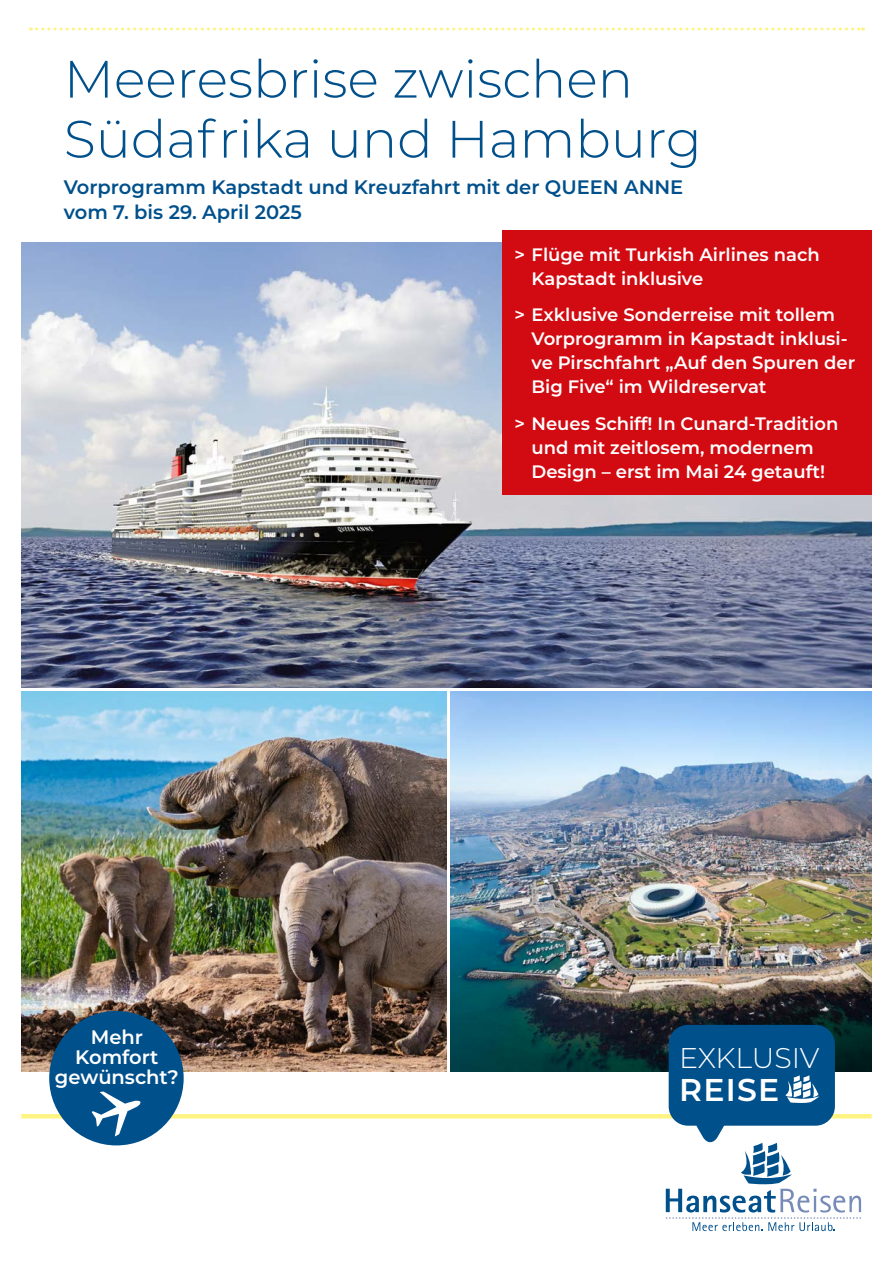
<style>
.page{position:relative;width:893px;height:1263px;background:#fff}
.page>*{position:absolute;margin:0;border:0;box-sizing:border-box;transform-origin:0 0}
.t1{font:300 52.5px/60px "Montserrat";color:#00508c}
.t2{font:600 31.5px "Montserrat";letter-spacing:.04em;color:#fff}
.t3{font:300 28.5px "Montserrat";letter-spacing:-.01em;color:#fff}
.t4{font:600 19.5px/25.5px "Montserrat";color:#00508c}
.t5{font:600 19.5px/20.2px "Montserrat";color:#fff;text-align:center}
.t6{font:600 18px/24px "Montserrat";color:#fff}
</style>
<div class="page">
<svg style="left:31px;top:28px;width:832px;height:3px"></svg>
<hr style="left:21px;top:1114px;width:851px;height:4px;background:#fff482">
<img style="left:451px;top:691px;width:421px;height:380px">
<img style="left:21px;top:242px;width:851px;height:445px">
<div style="left:502px;top:230px;width:370px;height:265px;background:#d20a11"></div>
<img style="left:21px;top:691px;width:425px;height:380px">
<div style="left:669px;top:1025px;width:166px;height:101px;background:#00508c;border-radius:19px"></div>
<svg style="left:666px;top:1111px;width:195px;height:120px"></svg>
<svg style="left:785px;top:1075px;width:34px;height:28px"></svg>
<div style="left:49px;top:1011px;width:135px;height:134px;background:#00508c;border-radius:50%"></div>
<svg style="left:91px;top:1091px;width:50px;height:45px"></svg>
<h1 class="t1" style="left:64px;top:47px;width:639px">Meeresbrise zwischen<br>Südafrika und Hamburg</h1>
<p class="t4" style="left:64px;top:173px;width:621px">Vorprogramm Kapstadt und Kreuzfahrt mit der QUEEN ANNE vom 7. bis 29. April 2025</p>
<p class="t6" style="left:531px;top:241px;width:290px;text-indent:-17px">&gt; Flüge mit Turkish Airlines nach<br>Kapstadt inklusive</p>
<p class="t6" style="left:531px;top:302px;width:325px;text-indent:-17px">&gt; Exklusive Sonderreise mit tollem<br>Vorprogramm in Kapstadt inklusi&shy;ve Pirschfahrt „Auf den Spuren der<br>Big Five“ im Wildreservat</p>
<p class="t6" style="left:514px;top:411px;width:325px;text-align:center">&gt; Neues Schiff! In Cunard-Tradition und mit zeitlosem, modernem<br>Design – erst im Mai 24 getauft!</p>
<p class="t5" style="left:55px;top:1026px;width:125px">Mehr<br>Komfort gewünscht?</p>
<h3 class="t3" style="left:679px;top:1039px;width:142px">EXKLUSIV</h3>
<h2 class="t2" style="left:679px;top:1068px;width:102px">REISE</h2>
</div>
